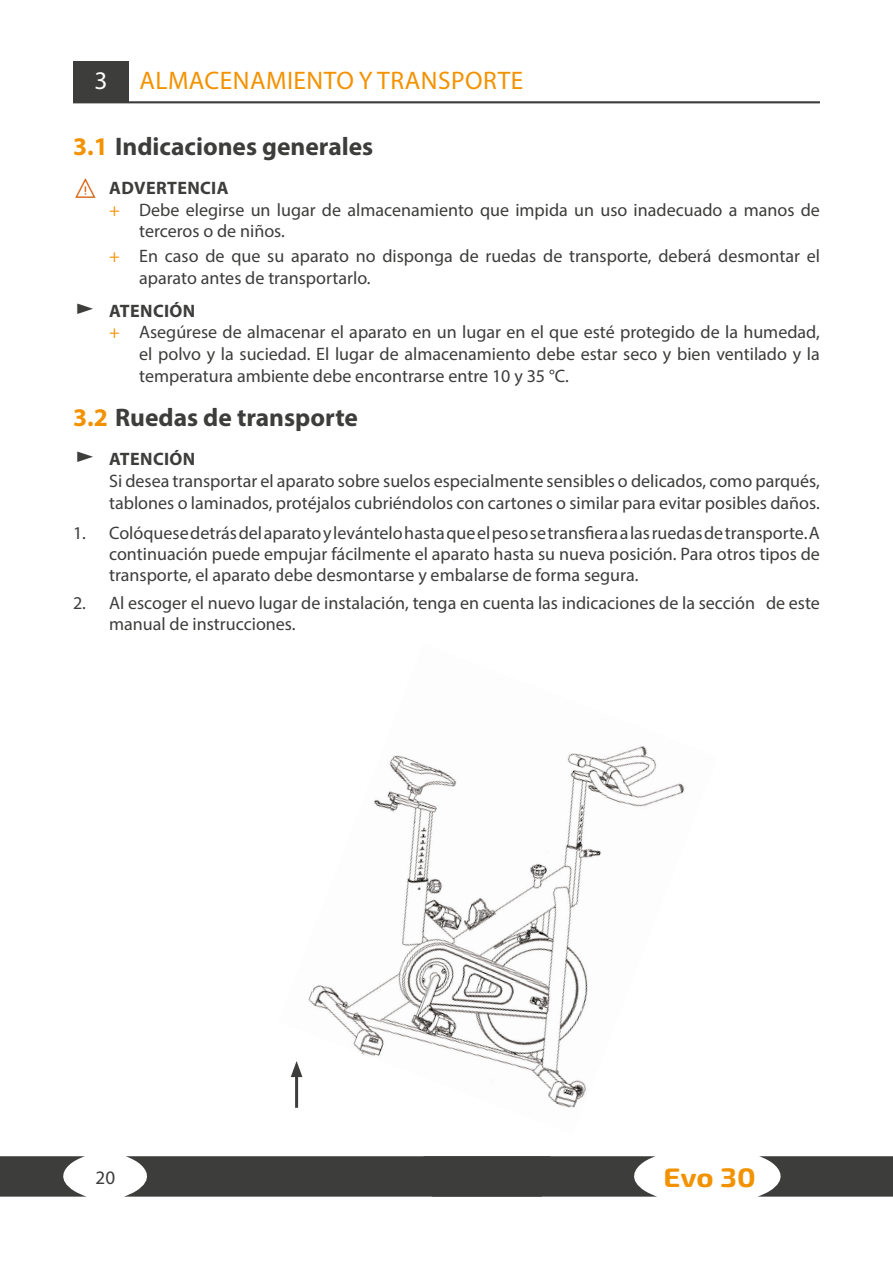
<style>
.page{position:relative;width:893px;height:1263px;background:#fff}
.page>*{position:absolute;margin:0;border:0;box-sizing:border-box;transform-origin:0 0}
.t1{font:700 26.7px "Exo Soft";color:#f39200;scale:1.11 1}
.t2{font:700 25.5px "Myriad Pro";color:#3d3d3c}
.t3{font:25.5px "Myriad Pro";letter-spacing:.02em;color:#f39200}
.t4{font:25.5px "Myriad Pro";color:#fff}
.t5{font:19.05px "Myriad Pro";color:#3d3d3c}
.Text_Hinweise{font:18px/21.6px "Myriad Pro";color:#3d3d3c}
.t6{font:700 18px "Myriad Pro";letter-spacing:.02em;color:#3d3d3c}
.s1{color:#f39200}
.s2{color:#d15c06}
</style>
<div class="page">
<img style="left:290px;top:746px;width:395px;height:362px">
<hr style="left:295px;top:1071px;width:3px;height:37px;background:#3d3d3c">
<svg style="left:291px;top:1061px;width:11px;height:16px"></svg>
<svg style="left:0;top:1156px;width:85px;height:40px"></svg>
<svg style="left:126px;top:1156px;width:530px;height:40px;background:#484847"></svg>
<svg style="left:759px;top:1156px;width:134px;height:40px;background:#535352"></svg>
<div style="left:73px;top:61px;width:55px;height:41px;background:#3d3d3c"></div>
<hr style="left:73px;top:101px;width:747px;height:2px;background:#3d3d3c">
<p class="t4" style="left:94px;top:65px;width:15px">3</p>
<p class="t3" style="left:139px;top:65px;width:385px">ALMACENAMIENTO Y TRANSPORTE</p>
<p class="t2" style="left:73px;top:129px;width:302px"><span class="s1">3.1</span> Indicaciones generales</p>
<p class="t6" style="left:73px;top:176px;width:157px"><span class="s2">⚠</span> ADVERTENCIA</p>
<p class="Text_Hinweise" style="left:139px;top:198px;width:682px;text-indent:-30px"><span class="s1">+</span> Debe elegirse un lugar de almacenamiento que impida un uso inadecuado a manos de terceros o de niños.</p>
<p class="Text_Hinweise" style="left:139px;top:245px;width:682px;text-indent:-30px"><span class="s1">+</span> En caso de que su aparato no disponga de ruedas de transporte, deberá desmontar el aparato antes de transportarlo.</p>
<p class="t6" style="left:109px;top:299px;width:88px">ATENCIÓN</p>
<p class="Text_Hinweise" style="left:139px;top:321px;width:682px;text-align:justify;text-indent:-30px"><span class="s1">+</span> Asegúrese de almacenar el aparato en un lugar en el que esté protegido de la humedad, el polvo y la suciedad. El lugar de almacenamiento debe estar seco y bien ventilado y la temperatura ambiente debe encontrarse entre 10 y 35 °C.</p>
<p class="t2" style="left:73px;top:401px;width:287px"><span class="s1">3.2</span> Ruedas de transporte</p>
<p class="t6" style="left:109px;top:447px;width:88px">ATENCIÓN</p>
<p class="Text_Hinweise" style="left:109px;top:470px;width:712px">Si desea transportar el aparato sobre suelos especialmente sensibles o delicados, como parqués, tablones o laminados, protéjalos cubriéndolos con cartones o similar para evitar posibles daños.</p>
<p class="Text_Hinweise" style="left:109px;top:522px;width:712px;line-height:21.1px;text-align:justify;text-indent:-36px">1. Colóquese detrás del aparato y levántelo hasta que el peso se transfiera a las ruedas de transporte. A continuación puede empujar fácilmente el aparato hasta su nueva posición. Para otros tipos de transporte, el aparato debe desmontarse y embalarse de forma segura.</p>
<p class="Text_Hinweise" style="left:109px;top:592px;width:712px;line-height:21.1px;text-indent:-36px">2. Al escoger el nuevo lugar de instalación, tenga en cuenta las indicaciones de la sección de este manual de instrucciones.</p>
<p class="t5" style="left:96px;top:1166px;width:21px">20</p>
<h1 class="t1" style="left:663px;top:1161px;width:85px">Evo 30</h1>
</div>
